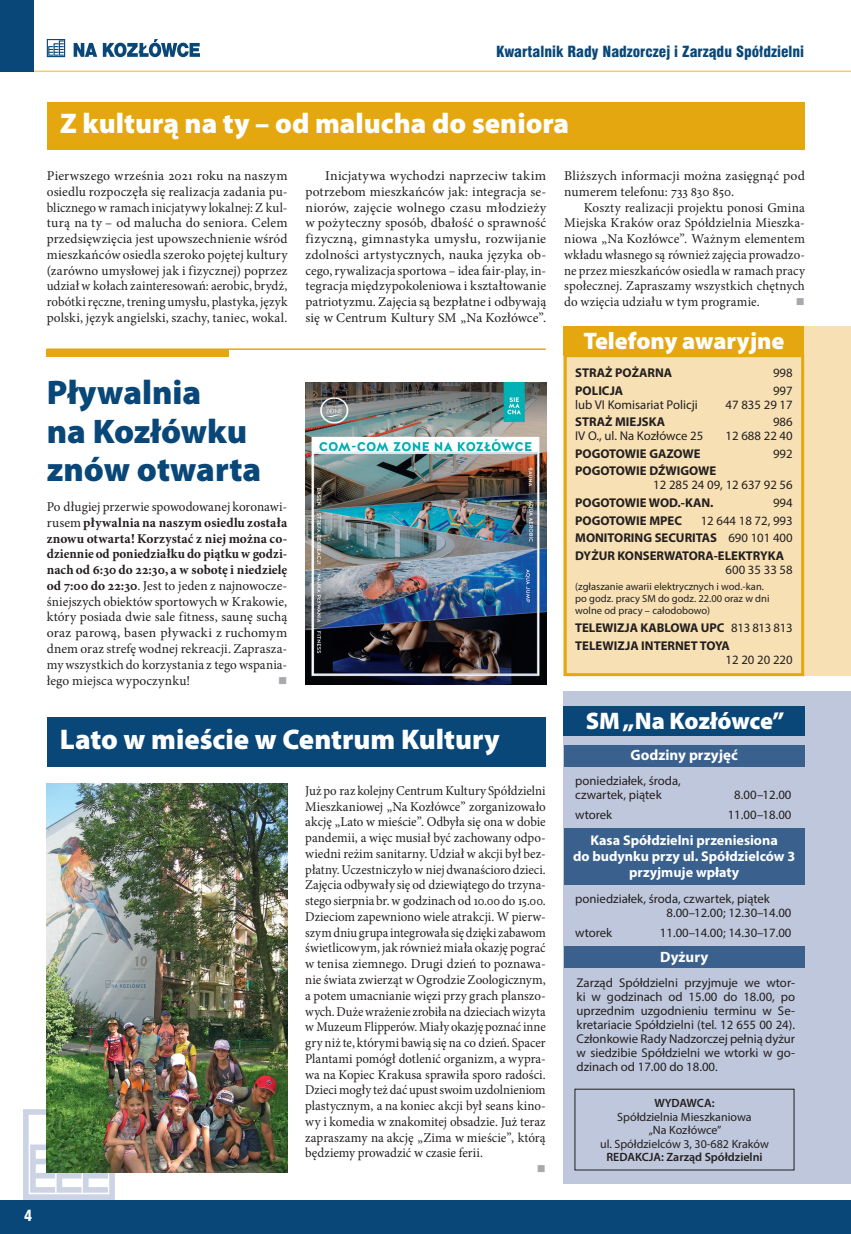
<style>
.page{position:relative;width:851px;height:1234px;background:#fff}
.page>*{position:absolute;margin:0;border:0;box-sizing:border-box;transform-origin:0 0}
.tytul_maly{font:900 34.2px/38.7px "Myriad Pro";color:#084778}
.tytul_maly_WHITE{font:900 28.5px "Myriad Pro";color:#fff}
.teskt_wyróżniony{font:900 24px "Myriad Pro";color:#fff}
.t1{font:15px "Swis 721 Blk Cn EU";color:#084778}
.teskt_wyróżniony-2{font:700 15px "Myriad Pro";color:#fff}
.t2{font:15px "Swis 721 Blk Cn EU";color:#fff}
.teskt_wyróżniony-3{font:700 14.1px/15.9px "Myriad Pro";color:#fff;text-align:center}
.tekst_1_akapit{font:13.5px/15.8px "Minion Pro";letter-spacing:.005em;color:#231f20;text-align:justify;scale:.95 1}
.tekst_1_akapit-2{font:13.5px/15.8px "Minion Pro";letter-spacing:.005em;color:#231f20;text-align:justify}
.tekst{font:13.5px/15.8px "Minion Pro";letter-spacing:.005em;color:#231f20;text-align:justify}
.teskt_wyróżniony-4{font:12.75px/14.1px "Myriad Pro";color:#231f20;text-align:justify}
.teskt_wyróżniony-5{font:700 12.75px/13.5px "Myriad Pro";color:#231f20}
.adresy{font:12.75px/13.5px "Myriad Pro";color:#231f20}
.teskt_wyróżniony-6{font:12px/13.5px "Myriad Pro";color:#231f20;text-align:center}
.teskt_wyróżniony-7{font:600 12px "Myriad Pro";color:#231f20}
.tekst_1_akapit-3{font:12px "Wingdings";color:#a8a9ad}
.tekst-2{font:12px "Wingdings";color:#a8a9ad}
.teskt_wyróżniony-8{font:10.5px/12px "Myriad Pro";color:#231f20}
.s1{font-weight:700}
.s2{font-weight:400}
</style>
<div class="page">
<svg style="left:23px;top:1108px;width:92px;height:91px"></svg>
<div style="left:0;top:1199px;width:850px;height:34px;background:#084778"></div>
<div style="left:563px;top:691px;width:287px;height:492px;background:#bec7db"></div>
<div style="left:563px;top:326px;width:287px;height:350px;background:#f7e0b4"></div>
<div style="left:47px;top:102px;width:757px;height:47px;background:#e5a710"></div>
<div style="left:574px;top:1088px;width:220px;height:81px;border:1px solid #231f20"></div>
<div style="left:563px;top:706px;width:241px;height:29px;background:#084778"></div>
<div style="left:563px;top:745px;width:241px;height:21px;background:#3a608e"></div>
<div style="left:563px;top:828px;width:241px;height:56px;background:#3a608e"></div>
<div style="left:563px;top:946px;width:241px;height:21px;background:#3a608e"></div>
<div style="left:563px;top:326px;width:241px;height:30px;background:#e5a710"></div>
<div style="left:563px;top:354px;width:241px;height:322px;border:3px solid #e5a710"></div>
<div style="left:47px;top:716px;width:498px;height:50px;background:#084778"></div>
<img style="left:305px;top:382px;width:241px;height:302px">
<img style="left:47px;top:783px;width:240px;height:389px">
<hr style="left:47px;top:348px;width:498px;height:2px;background:#e5a710">
<div style="left:47px;top:349px;width:182px;height:8px;background:#e5a710"></div>
<hr style="left:0;top:71px;width:850px;height:1px;background:#fecc5b">
<div style="left:0;top:0;width:34px;height:72px;background:#084778"></div>
<svg style="left:47px;top:39px;width:18px;height:18px"></svg>
<svg style="left:74px;top:43px;width:23px;height:14px"></svg>
<svg style="left:103px;top:39px;width:97px;height:18px"></svg>
<p class="t1" style="left:496px;top:42px;width:309px">Kwartalnik Rady Nadzorczej i Zarządu Spółdzielni</p>
<p class="tytul_maly_WHITE" style="left:60px;top:105px;width:510px">Z kulturą na ty – od malucha do seniora</p>
<p class="tekst_1_akapit-2" style="left:47px;top:168px;width:242px">Pierwszego września 2021 roku na naszym osiedlu rozpoczęła się realizacja zadania pu&shy;blicznego w ramach inicjatywy lokalnej: Z kul&shy;turą na ty – od malucha do seniora. Celem przedsięwzięcia jest upowszechnienie wśród mieszkańców osiedla szeroko pojętej kultury (zarówno umysłowej jak i fizycznej) poprzez udział w kołach zainteresowań: aerobic, brydż, robótki ręczne, trening umysłu, plastyka, język polski, język angielski, szachy, taniec, wokal.</p>
<p class="tekst" style="left:305px;top:168px;width:242px;text-indent:20px">Inicjatywa wychodzi naprzeciw takim potrzebom mieszkańców jak: integracja se&shy;niorów, zajęcie wolnego czasu młodzieży w pożyteczny sposób, dbałość o sprawność fizyczną, gimnastyka umysłu, rozwijanie zdolności artystycznych, nauka języka ob&shy;cego, rywalizacja sportowa – idea fair-play, in&shy;tegracja międzypokoleniowa i kształtowanie patriotyzmu. Zajęcia są bezpłatne i odbywają się w Centrum Kultury SM „Na Kozłówce”.</p>
<p class="tekst" style="left:564px;top:168px;width:242px">Bliższych informacji można zasięgnąć pod numerem telefonu: 733 830 850.</p>
<p class="tekst" style="left:564px;top:199px;width:242px;text-indent:20px">Koszty realizacji projektu ponosi Gmina Miejska Kraków oraz Spółdzielnia Mieszka&shy;niowa „Na Kozłówce”. Ważnym elementem wkładu własnego są również zajęcia prowadzo&shy;ne przez mieszkańców osiedla w ramach pracy społecznej. Zapraszamy wszystkich chętnych do wzięcia udziału w tym programie.</p>
<p class="tekst-2" style="left:795px;top:295px;width:10px">■</p>
<p class="tytul_maly" style="left:47px;top:371px;width:216px">Pływalnia<br>na Kozłówku znów otwarta</p>
<p class="tekst_1_akapit-2" style="left:47px;top:499px;width:242px">Po długiej przerwie spowodowanej koronawi&shy;rusem <span class="s1">pływalnia na naszym osiedlu została znowu otwarta! Korzystać z niej można co&shy;dziennie od poniedziałku do piątku w godzi&shy;nach od 6:30 do 22:30, a w sobotę i niedzielę od 7:00 do 22:30</span>. Jest to jeden z najnowocze&shy;śniejszych obiektów sportowych w Krakowie, który posiada dwie sale fitness, saunę suchą oraz parową, basen pływacki z ruchomym dnem oraz strefę wodnej rekreacji. Zaprasza&shy;my wszystkich do korzystania z tego wspania&shy;łego miejsca wypoczynku!</p>
<p class="tekst_1_akapit-3" style="left:278px;top:673px;width:11px">■</p>
<p class="tytul_maly_WHITE" style="left:60px;top:720px;width:441px">Lato w mieście w Centrum Kultury</p>
<p class="tekst_1_akapit" style="left:305px;top:782px;width:254px">Już po raz kolejny Centrum Kultury Spółdzielni Mieszkaniowej „Na Kozłówce” zorganizowało akcję „Lato w mieście”. Odbyła się ona w dobie pandemii, a więc musiał być zachowany odpo&shy;wiedni reżim sanitarny. Udział w akcji był bez&shy;płatny. Uczestniczyło w niej dwanaścioro dzieci.<br>Zajęcia odbywały się od dziewiątego do trzyna&shy;stego sierpnia br. w godzinach od 10.00 do 15.00.<br>Dzieciom zapewniono wiele atrakcji. W pierw&shy;szym dniu grupa integrowała się dzięki zabawom świetlicowym, jak również miała okazję pograć w tenisa ziemnego. Drugi dzień to poznawa&shy;nie świata zwierząt w Ogrodzie Zoologicznym, a potem umacnianie więzi przy grach planszo&shy;wych. Duże wrażenie zrobiła na dzieciach wizyta w Muzeum Flipperów. Miały okazję poznać inne gry niż te, którymi bawią się na co dzień. Spacer Plantami pomógł dotlenić organizm, a wypra&shy;wa na Kopiec Krakusa sprawiła sporo radości.<br>Dzieci mogły też dać upust swoim uzdolnieniom plastycznym, a na koniec akcji był seans kino&shy;wy i komedia w znakomitej obsadzie. Już teraz zapraszamy na akcję „Zima w mieście”, którą będziemy prowadzić w czasie ferii.</p>
<p class="tekst_1_akapit-3" style="left:536px;top:1161px;width:10px">■</p>
<p class="teskt_wyróżniony" style="left:583px;top:325px;width:203px">Telefony awaryjne</p>
<p class="teskt_wyróżniony-5" style="left:575px;top:366px;width:99px">STRAŻ POŻARNA</p>
<p class="teskt_wyróżniony-4" style="left:772px;top:366px;width:21px">998</p>
<p class="teskt_wyróżniony-5" style="left:575px;top:383px;width:50px">POLICJA</p>
<p class="teskt_wyróżniony-4" style="left:772px;top:383px;width:21px">997</p>
<p class="teskt_wyróżniony-4" style="left:575px;top:397px;width:124px">lub VI Komisariat Policji</p>
<p class="teskt_wyróżniony-4" style="left:725px;top:397px;width:68px">47 835 29 17</p>
<p class="teskt_wyróżniony-5" style="left:575px;top:415px;width:91px">STRAŻ MIEJSKA</p>
<p class="teskt_wyróżniony-4" style="left:772px;top:415px;width:21px">986</p>
<p class="teskt_wyróżniony-4" style="left:575px;top:428px;width:130px">IV O., ul. Na Kozłówce 25</p>
<p class="teskt_wyróżniony-4" style="left:725px;top:428px;width:68px">12 688 22 40</p>
<p class="teskt_wyróżniony-5" style="left:575px;top:446px;width:127px">POGOTOWIE GAZOWE</p>
<p class="teskt_wyróżniony-4" style="left:772px;top:446px;width:21px">992</p>
<p class="teskt_wyróżniony-4" style="left:653px;top:464px;width:141px;line-height:13.5px;text-indent:-78px"><span class="s1">POGOTOWIE DŹWIGOWE<br></span>12 285 24 09, 12 637 92 56</p>
<p class="teskt_wyróżniony-5" style="left:575px;top:495px;width:140px">POGOTOWIE WOD.-KAN.</p>
<p class="teskt_wyróżniony-4" style="left:772px;top:495px;width:21px">994</p>
<p class="teskt_wyróżniony-5" style="left:575px;top:513px;width:108px">POGOTOWIE MPEC</p>
<p class="teskt_wyróżniony-4" style="left:700px;top:513px;width:93px">12 644 18 72, 993</p>
<p class="teskt_wyróżniony-5" style="left:575px;top:530px;width:219px">MONITORING SECURITAS <span class="s2">690 101 400</span></p>
<p class="teskt_wyróżniony-5" style="left:725px;top:548px;width:68px;text-indent:-150px">DYŻUR KONSERWATORA-ELEKTRYKA<br><span class="s2">600 35 33 58</span></p>
<p class="teskt_wyróżniony-8" style="left:575px;top:580px;width:196px">(zgłaszanie awarii elektrycznych i wod.-kan. po godz. pracy SM do godz. 22.00 oraz w dni wolne od pracy – całodobowo)</p>
<p class="teskt_wyróżniony-5" style="left:575px;top:620px;width:219px">TELEWIZJA KABLOWA UPC <span class="s2">813 813 813</span></p>
<p class="teskt_wyróżniony-5" style="left:725px;top:638px;width:68px;text-indent:-150px">TELEWIZJA INTERNET TOYA<br><span class="s2">12 20 20 220</span></p>
<p class="teskt_wyróżniony" style="left:585px;top:704px;width:200px">SM „Na Kozłówce”</p>
<p class="teskt_wyróżniony-2" style="left:630px;top:745px;width:109px">Godziny przyjęć</p>
<p class="adresy" style="left:575px;top:773px;width:107px">poniedziałek, środa, czwartek, piątek</p>
<p class="adresy" style="left:734px;top:787px;width:59px">8.00–12.00</p>
<p class="adresy" style="left:575px;top:807px;width:38px">wtorek</p>
<p class="adresy" style="left:727px;top:807px;width:65px">11.00–18.00</p>
<p class="teskt_wyróżniony-3" style="left:573px;top:831px;width:224px">Kasa Spółdzielni przeniesiona<br>do budynku przy ul. Spółdzielców 3 przyjmuje wpłaty</p>
<p class="adresy" style="left:666px;top:891px;width:126px;text-indent:-91px">poniedziałek, środa, czwartek, piątek<br>8.00–12.00; 12.30–14.00</p>
<p class="adresy" style="left:575px;top:925px;width:38px">wtorek</p>
<p class="adresy" style="left:660px;top:925px;width:133px">11.00–14.00; 14.30–17.00</p>
<p class="teskt_wyróżniony-2" style="left:660px;top:946px;width:50px">Dyżury</p>
<p class="teskt_wyróżniony-4" style="left:576px;top:974px;width:220px">Zarząd Spółdzielni przyjmuje we wtor&shy;ki w godzinach od 15.00 do 18.00, po uprzednim uzgodnieniu terminu w Se&shy;kretariacie Spółdzielni (tel. 12 655 00 24).<br>Członkowie Rady Nadzorczej pełnią dyżur w siedzibie Spółdzielni we wtorki w go&shy;dzinach od 17.00 do 18.00.</p>
<p class="teskt_wyróżniony-7" style="left:654px;top:1095px;width:62px">WYDAWCA:</p>
<p class="teskt_wyróżniony-6" style="left:617px;top:1109px;width:136px">Spółdzielnia Mieszkaniowa „Na Kozłówce”</p>
<p class="teskt_wyróżniony-6" style="left:600px;top:1136px;width:170px">ul. Spółdzielców 3, 30-682 Kraków</p>
<p class="teskt_wyróżniony-7" style="left:606px;top:1149px;width:158px">REDAKCJA: Zarząd Spółdzielni</p>
<p class="t2" style="left:24px;top:1206px;width:10px">4</p>
</div>
